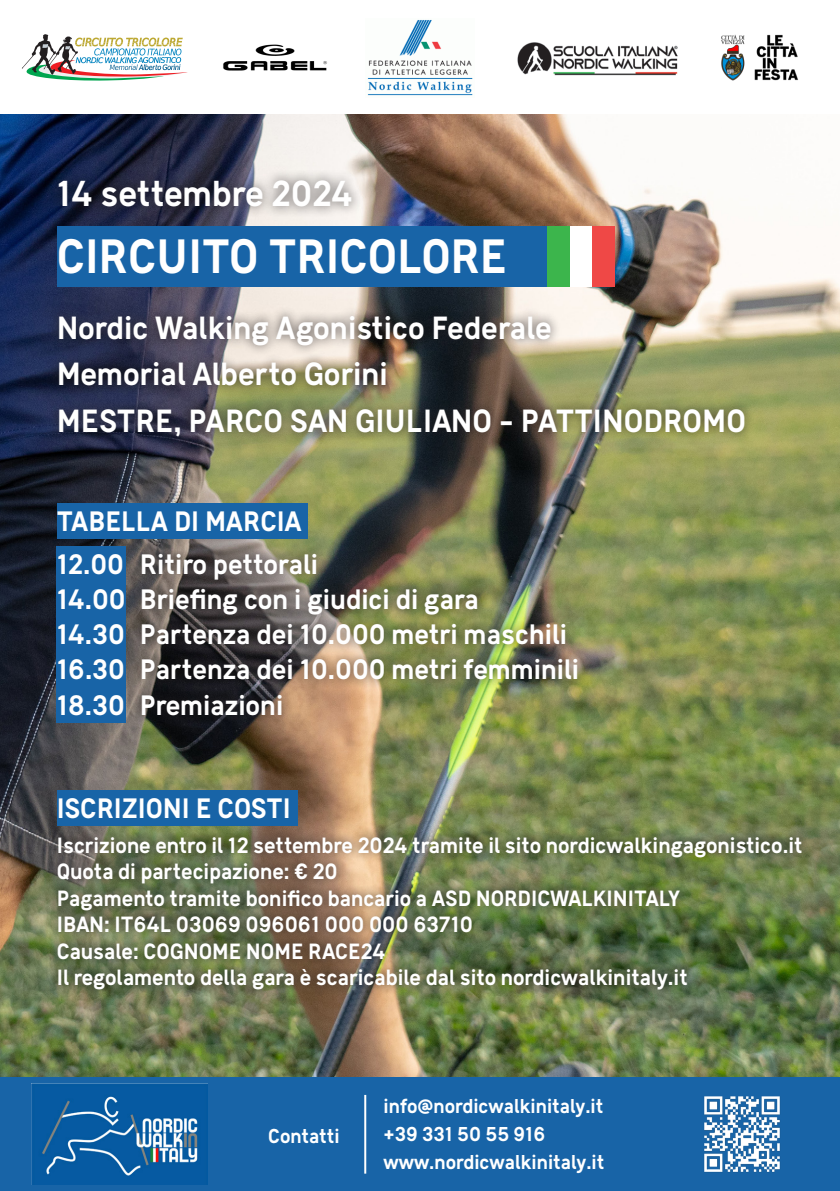
<style>
.page{position:relative;width:840px;height:1191px;background:#fff}
.page>*{position:absolute;margin:0;border:0;box-sizing:border-box;transform-origin:0 0}
.t1{font:700 48px "Skyna";color:#fff}
.t2{font:700 36px "Skyna";color:#fff}
.t3{font:700 32px "Skyna";color:#fff}
.t4{font:700 28px "Skyna";color:#fff}
.t5{font:700 22px "Skyna";color:#fff}
.t6{font:700 20px "Skyna";color:#fff}
</style>
<div class="page">
<img style="left:0;top:114px;width:839px;height:963px">
<img style="left:721px;top:34px;width:78px;height:47px">
<svg style="left:22px;top:34px;width:166px;height:47px"></svg>
<img style="left:367px;top:19px;width:106px;height:77px">
<img style="left:223px;top:44px;width:104px;height:27px">
<img style="left:517px;top:42px;width:161px;height:34px">
<div style="left:0;top:1077px;width:839px;height:114px;background:#1864a7"></div>
<div style="left:57px;top:226px;width:535px;height:60px;background:#1864a7"></div>
<div style="left:547px;top:226px;width:22px;height:60px;background:#3cb54c"></div>
<div style="left:569px;top:226px;width:23px;height:60px;background:#fff"></div>
<div style="left:592px;top:226px;width:23px;height:60px;background:#ef4846"></div>
<img style="left:31px;top:1084px;width:177px;height:100px">
<div style="left:47px;top:169px;width:316px;height:49px;background:#231f20;opacity:.75"></div>
<div style="left:48px;top:305px;width:512px;height:51px;background:#231f20;opacity:.75"></div>
<div style="left:48px;top:352px;width:348px;height:44px;background:#231f20;opacity:.75"></div>
<div style="left:48px;top:399px;width:706px;height:47px;background:#231f20;opacity:.75"></div>
<div style="left:57px;top:503px;width:250px;height:36px;background:#1864a7"></div>
<div style="left:57px;top:790px;width:240px;height:35px;background:#1864a7"></div>
<div style="left:131px;top:543px;width:196px;height:46px;background:#231f20;opacity:.75"></div>
<div style="left:131px;top:577px;width:357px;height:47px;background:#231f20;opacity:.75"></div>
<div style="left:131px;top:613px;width:445px;height:41px;background:#231f20;opacity:.75"></div>
<div style="left:131px;top:648px;width:457px;height:42px;background:#231f20;opacity:.75"></div>
<div style="left:131px;top:683px;width:161px;height:42px;background:#231f20;opacity:.75"></div>
<div style="left:57px;top:546px;width:69px;height:35px;background:#1864a7"></div>
<div style="left:57px;top:581px;width:69px;height:35px;background:#1864a7"></div>
<div style="left:57px;top:616px;width:69px;height:36px;background:#1864a7"></div>
<div style="left:57px;top:652px;width:69px;height:35px;background:#1864a7"></div>
<div style="left:57px;top:687px;width:69px;height:35px;background:#1864a7"></div>
<div style="left:47px;top:827px;width:764px;height:173px;background:#231f20;opacity:.75"></div>
<hr style="left:364px;top:1095px;width:2px;height:78px;background:#fff">
<img style="left:704px;top:1096px;width:76px;height:76px">
<p class="t2" style="left:57px;top:170px;width:297px">14 settembre 2024</p>
<p class="t1" style="left:57px;top:226px;width:452px">CIRCUITO TRICOLORE</p>
<p class="t3" style="left:57px;top:307px;width:496px">Nordic Walking Agonistico Federale</p>
<p class="t3" style="left:57px;top:354px;width:332px">Memorial Alberto Gorini</p>
<p class="t3" style="left:57px;top:400px;width:690px">MESTRE, PARCO SAN GIULIANO - PATTINODROMO</p>
<p class="t4" style="left:57px;top:503px;width:246px">TABELLA DI MARCIA</p>
<p class="t4" style="left:57px;top:546px;width:69px">12.00</p>
<p class="t4" style="left:57px;top:581px;width:70px">14.00</p>
<p class="t4" style="left:57px;top:616px;width:70px">14.30</p>
<p class="t4" style="left:57px;top:652px;width:70px">16.30</p>
<p class="t4" style="left:57px;top:687px;width:70px">18.30</p>
<p class="t4" style="left:140px;top:546px;width:179px">Ritiro pettorali</p>
<p class="t4" style="left:140px;top:581px;width:340px">Briefing con i giudici di gara</p>
<p class="t4" style="left:140px;top:616px;width:428px">Partenza dei 10.000 metri maschili</p>
<p class="t4" style="left:140px;top:652px;width:440px">Partenza dei 10.000 metri femminili</p>
<p class="t4" style="left:140px;top:687px;width:145px">Premiazioni</p>
<p class="t4" style="left:57px;top:790px;width:235px">ISCRIZIONI E COSTI</p>
<p class="t5" style="left:57px;top:831px;width:747px">Iscrizione entro il 12 settembre 2024 tramite il sito nordicwalkingagonistico.it</p>
<p class="t5" style="left:57px;top:857px;width:282px">Quota di partecipazione: € 20</p>
<p class="t5" style="left:57px;top:884px;width:624px">Pagamento tramite bonifico bancario a ASD NORDICWALKINITALY</p>
<p class="t5" style="left:57px;top:910px;width:417px">IBAN: IT64L 03069 096061 000 000 63710</p>
<p class="t5" style="left:57px;top:937px;width:330px">Causale: COGNOME NOME RACE24</p>
<p class="t5" style="left:57px;top:963px;width:632px">Il regolamento della gara è scaricabile dal sito nordicwalkinitaly.it</p>
<p class="t6" style="left:268px;top:1123px;width:73px">Contatti</p>
<p class="t6" style="left:383px;top:1093px;width:221px">info@nordicwalkinitaly.it</p>
<p class="t6" style="left:383px;top:1121px;width:163px">+39 331 50 55 916</p>
<p class="t6" style="left:383px;top:1149px;width:222px">www.nordicwalkinitaly.it</p>
</div>
